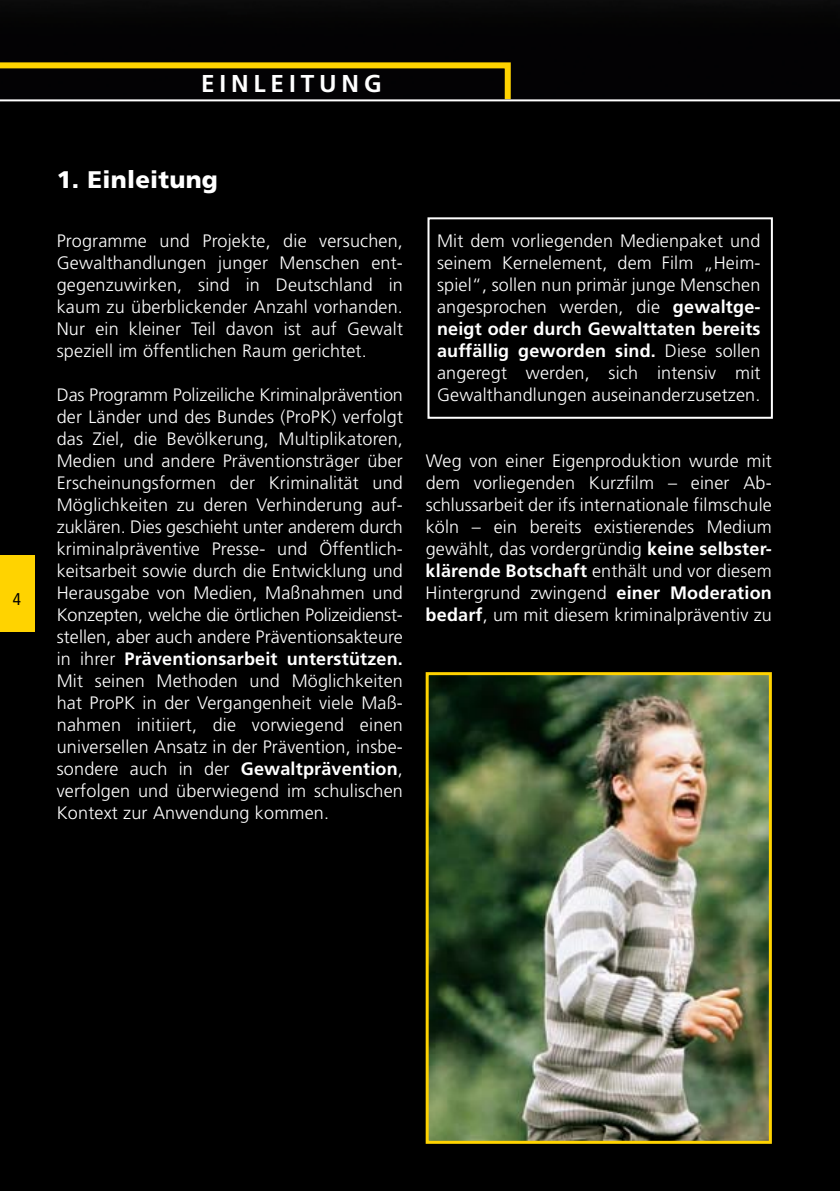
<style>
.page{position:relative;width:840px;height:1191px;background:#fff}
.page>*{position:absolute;margin:0;border:0;box-sizing:border-box;transform-origin:0 0}
.t1{font:700 24.4px "Frutiger LT Std";letter-spacing:.2em;color:#fff}
.t2{font:900 24px "Frutiger LT Std";letter-spacing:.01em;color:#fff}
.t3{font:300 18px/22px "Frutiger LT Std";letter-spacing:.01em;color:#fff;text-align:justify}
.t4{font:condensed 17px "Frutiger LT Std";color:#000}
.s1{font-weight:700}
</style>
<div class="page">
<div style="left:0;top:0;width:839px;height:1191px;background:#000"></div>
<div style="left:0;top:0;width:839px;height:8px;background:#0a0a0a"></div>
<svg style="left:0;top:62px;width:513px;height:40px"></svg>
<hr style="left:0;top:99px;width:839px;height:2px;background:#fff">
<div style="left:0;top:555px;width:34px;height:77px;background:#ffd300"></div>
<img style="left:429px;top:676px;width:338px;height:463px">
<div style="left:425px;top:672px;width:346px;height:471px;border:3px solid #ffd300"></div>
<div style="left:427px;top:217px;width:345px;height:202px;border:2px solid #fff"></div>
<p class="t4" style="left:13px;top:589px;width:10px">4</p>
<h1 class="t1" style="left:201px;top:69px;width:182px">EINLEITUNG</h1>
<h2 class="t2" style="left:57px;top:165px;width:163px">1. Einleitung</h2>
<p class="t3" style="left:57px;top:230px;width:347px">Programme und Projekte, die versuchen, Gewalthandlungen junger Menschen ent&shy;gegenzuwirken, sind in Deutschland in kaum zu überblickender Anzahl vorhanden.<br>Nur ein kleiner Teil davon ist auf Gewalt speziell im öffentlichen Raum gerichtet.</p>
<p class="t3" style="left:57px;top:384px;width:347px">Das Programm Polizeiliche Kriminalprävention der Länder und des Bundes (ProPK) verfolgt das Ziel, die Bevölkerung, Multiplikatoren, Medien und andere Präventionsträger über Erscheinungsformen der Kriminalität und Möglichkeiten zu deren Verhinderung auf&shy;zuklären. Dies geschieht unter anderem durch kriminalpräventive Presse- und Öffentlich&shy;keitsarbeit sowie durch die Entwicklung und Herausgabe von Medien, Maßnahmen und Konzepten, welche die örtlichen Polizeidienst&shy;stellen, aber auch andere Präventionsakteure in ihrer <span class="s1">Präventionsarbeit unterstützen.<br></span>Mit seinen Methoden und Möglichkeiten hat ProPK in der Vergangenheit viele Maß&shy;nahmen initiiert, die vorwiegend einen universellen Ansatz in der Prävention, insbe&shy;sondere auch in der <span class="s1">Gewaltprävention</span>, verfolgen und überwiegend im schulischen Kontext zur Anwendung kommen.</p>
<p class="t3" style="left:437px;top:230px;width:325px">Mit dem vorliegenden Medienpaket und seinem Kernelement, dem Film „Heim&shy;spiel“, sollen nun primär junge Menschen angesprochen werden, die <span class="s1">gewaltge&shy;neigt oder durch Gewalttaten bereits auffällig geworden sind.</span> Diese sollen angeregt werden, sich intensiv mit Gewalthandlungen auseinanderzusetzen.</p>
<p class="t3" style="left:425px;top:450px;width:347px">Weg von einer Eigenproduktion wurde mit dem vorliegenden Kurzfilm – einer Ab&shy;schlussarbeit der ifs internationale filmschule köln – ein bereits existierendes Medium gewählt, das vordergründig <span class="s1">keine selbster&shy;klärende Botschaft</span> enthält und vor diesem Hintergrund zwingend <span class="s1">einer Moderation bedarf</span>, um mit diesem kriminalpräventiv zu</p>
</div>
